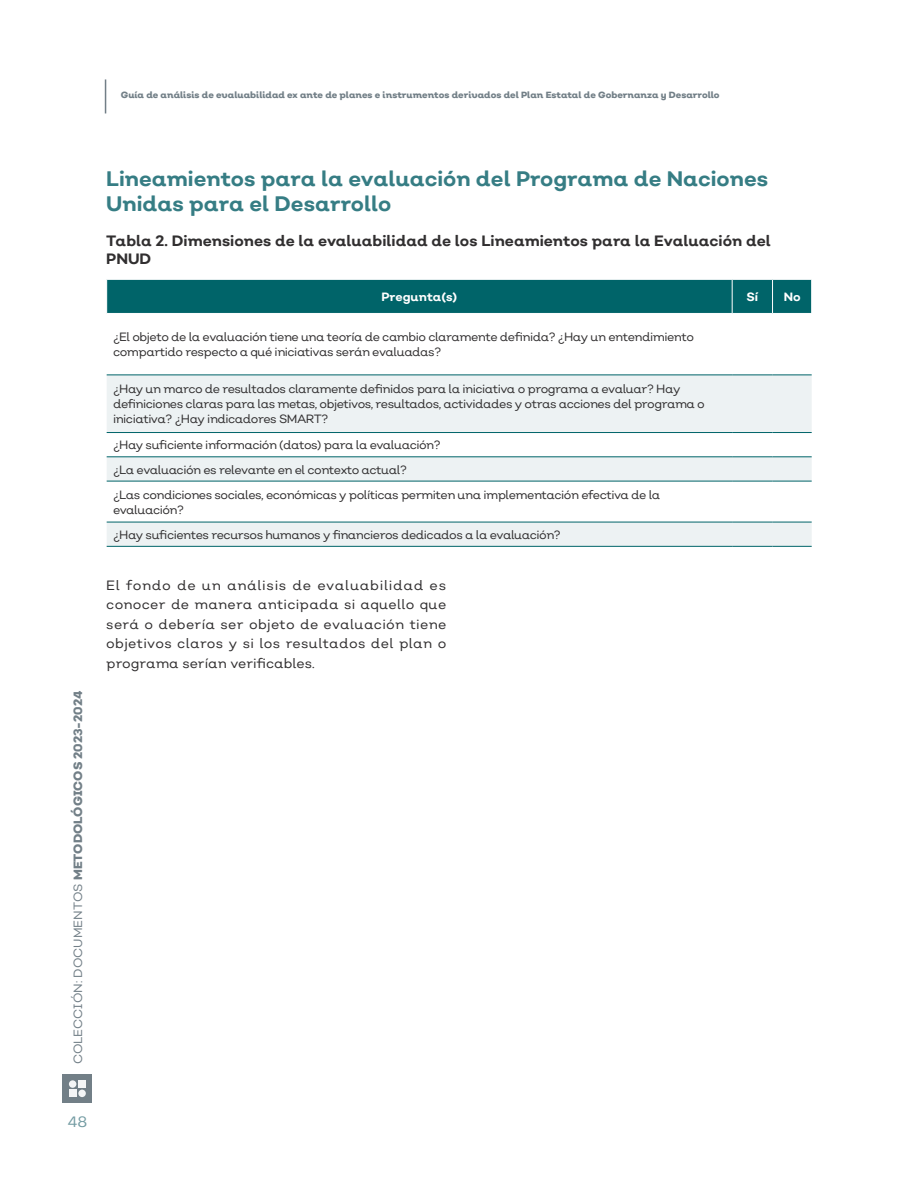
<style>
.page{position:relative;width:918px;height:1188px;background:#fff}
.page>*{position:absolute;margin:0;border:0;box-sizing:border-box;transform-origin:0 0}
.t1{font:700 21px/25.2px "Nutmeg";color:#367d84}
.t2{font:700 15px/18px "Nutmeg";color:#312f30}
.t3{font:15px "Nutmeg Headline";color:#749ca3}
.t4{font:13.5px/19.5px "Nutmeg";color:#312f30;text-align:justify}
.t5{font:12px/15px "Nutmeg";letter-spacing:-.04em;color:#312f30}
.t6{font:800 12px "Nutmeg Headline";color:#727f87}
.t7{font:700 12px "Nutmeg";color:#fff}
.t8{font:800 9px "Nutmeg Headline";color:#727f87}
.s1{font-weight:400}
</style>
<div class="page">
<div style="left:63px;top:1075px;width:29px;height:28px;background:#727f87"></div>
<div style="left:69px;top:1080px;width:7px;height:8px;background:#f4f5f6;border-radius:50%"></div>
<div style="left:78px;top:1080px;width:8px;height:8px;background:#f4f5f6"></div>
<div style="left:69px;top:1090px;width:7px;height:7px;background:#f4f5f6"></div>
<div style="left:78px;top:1090px;width:8px;height:7px;background:#f4f5f6;border-radius:50%"></div>
<hr style="left:105px;top:79px;width:1px;height:34px;background:#727f87">
<div style="left:107px;top:280px;width:704px;height:33px;background:#006469"></div>
<svg style="left:107px;top:376px;width:705px;height:170px;fill:#edf2f3"></svg>
<hr style="left:732px;top:280px;width:1px;height:33px;background:#fff">
<hr style="left:772px;top:280px;width:1px;height:33px;background:#fff">
<hr style="left:107px;top:375px;width:625px;height:1px;background:#006469">
<hr style="left:732px;top:375px;width:41px;height:1px;background:#006469">
<hr style="left:773px;top:375px;width:39px;height:1px;background:#006469">
<hr style="left:107px;top:432px;width:625px;height:1px;background:#006469">
<hr style="left:732px;top:432px;width:41px;height:1px;background:#006469">
<hr style="left:773px;top:432px;width:39px;height:1px;background:#006469">
<hr style="left:107px;top:456px;width:625px;height:1px;background:#006469">
<hr style="left:732px;top:456px;width:41px;height:1px;background:#006469">
<hr style="left:773px;top:456px;width:39px;height:1px;background:#006469">
<hr style="left:107px;top:481px;width:625px;height:1px;background:#006469">
<hr style="left:732px;top:481px;width:41px;height:1px;background:#006469">
<hr style="left:773px;top:481px;width:39px;height:1px;background:#006469">
<hr style="left:107px;top:522px;width:625px;height:1px;background:#006469">
<hr style="left:732px;top:522px;width:41px;height:1px;background:#006469">
<hr style="left:773px;top:522px;width:39px;height:1px;background:#006469">
<hr style="left:107px;top:546px;width:625px;height:1px;background:#006469">
<hr style="left:732px;top:546px;width:41px;height:1px;background:#006469">
<hr style="left:773px;top:546px;width:39px;height:1px;background:#006469">
<p class="t8" style="left:121px;top:91px;width:600px">Guía de análisis de evaluabilidad ex ante de planes e instrumentos derivados del Plan Estatal de Gobernanza y Desarrollo</p>
<p class="t6" style="left:73px;top:1064px;width:375px;rotate:-90deg"><span class="s1">COLECCIÓN: DOCUMENTOS</span> METODOLÓGICOS 2023-2024</p>
<h1 class="t1" style="left:106px;top:168px;width:663px">Lineamientos para la evaluación del Programa de Naciones<br>Unidas para el Desarrollo</h1>
<p class="t2" style="left:106px;top:233px;width:666px">Tabla 2. Dimensiones de la evaluabilidad de los Lineamientos para la Evaluación del<br>PNUD</p>
<p class="t7" style="left:382px;top:292px;width:77px">Pregunta(s)</p>
<p class="t7" style="left:746px;top:292px;width:13px">Sí</p>
<p class="t7" style="left:784px;top:292px;width:18px">No</p>
<p class="t5" style="left:113px;top:331px;width:583px">¿El objeto de la evaluación tiene una teoría de cambio claramente definida? ¿Hay un entendimiento compartido respecto a qué iniciativas serán evaluadas?</p>
<p class="t5" style="left:113px;top:383px;width:593px">¿Hay un marco de resultados claramente definidos para la iniciativa o programa a evaluar? Hay definiciones claras para las metas, objetivos, resultados, actividades y otras acciones del programa o iniciativa? ¿Hay indicadores SMART?</p>
<p class="t5" style="left:113px;top:434px;width:549px;line-height:24.8px">¿Hay suficiente información (datos) para la evaluación?<br>¿La evaluación es relevante en el contexto actual?<br>¿Las condiciones sociales, económicas y políticas permiten una implementación efectiva de la</p>
<p class="t5" style="left:113px;top:498px;width:449px;line-height:25.2px">evaluación?<br>¿Hay suficientes recursos humanos y financieros dedicados a la evaluación?</p>
<p class="t4" style="left:106px;top:577px;width:342px">El fondo de un análisis de evaluabilidad es conocer de manera anticipada si aquello que será o debería ser objeto de evaluación tiene objetivos claros y si los resultados del plan o programa serían verificables.</p>
<p class="t3" style="left:67px;top:1115px;width:21px">48</p>
</div>
